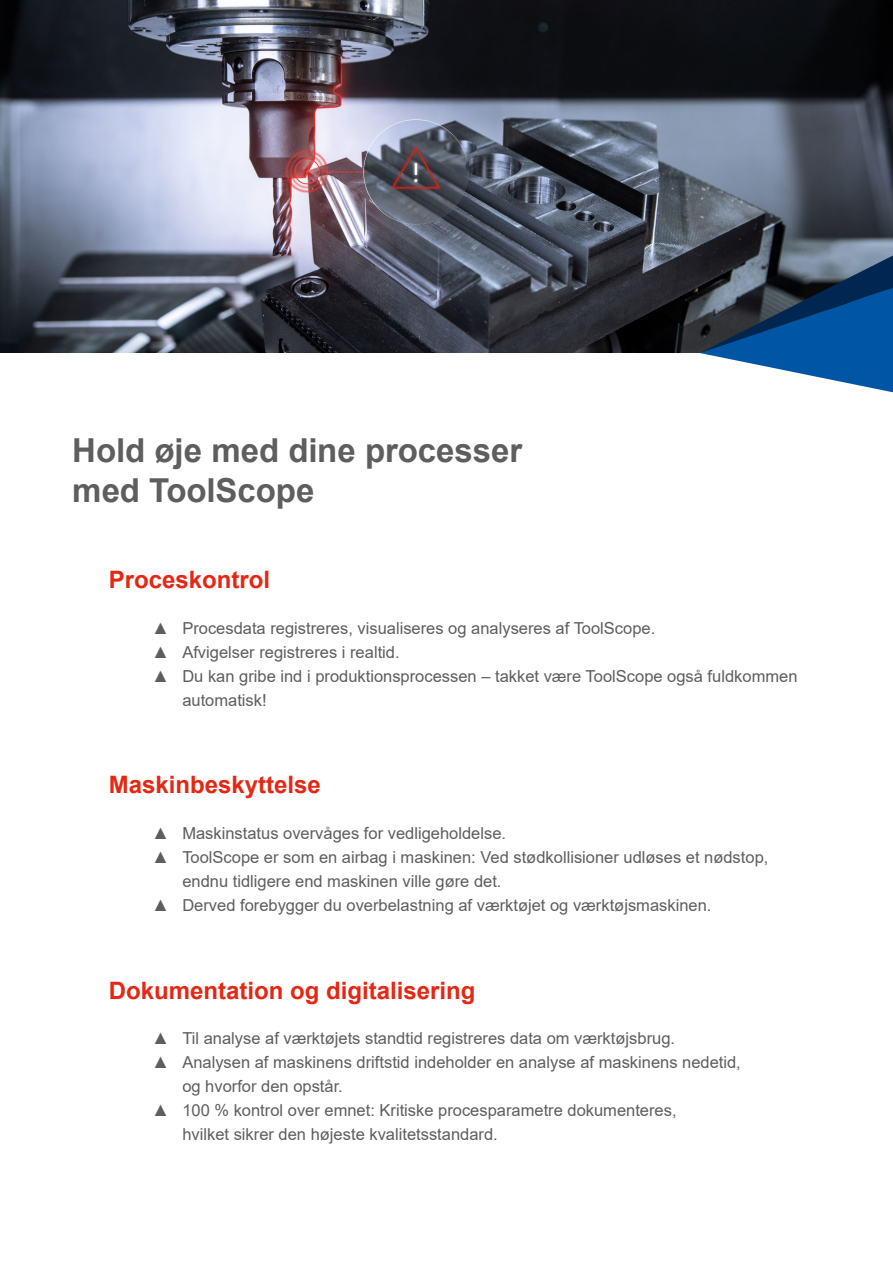
<style>
.page{position:relative;width:893px;height:1263px;background:#fff}
.page>*{position:absolute;margin:0;border:0;box-sizing:border-box;transform-origin:0 0}
.t1{font:700 33px/39.6px "Arial";color:#5f5e5e}
.t2{font:700 24px "Arial";color:#e52713}
.t3{font:16.5px/24px "Arial";color:#5f5e5e}
</style>
<div class="page">
<img style="left:0;top:0;width:893px;height:353px">
<svg style="left:700px;top:222px;width:193px;height:170px;background:#3f6081"></svg>
<h1 class="t1" style="left:72px;top:431px;width:451px">Hold øje med dine processer med ToolScope</h1>
<h2 class="t2" style="left:109px;top:563px;width:163px">Proceskontrol</h2>
<p class="t3" style="left:153px;top:616px;width:504px">▲ Procesdata registreres, visualiseres og analyseres af ToolScope.</p>
<p class="t3" style="left:153px;top:640px;width:249px">▲ Afvigelser registreres i realtid.</p>
<p class="t3" style="left:182px;top:664px;width:617px;text-indent:-30px">▲ Du kan gribe ind i produktionsprocessen – takket være ToolScope også fuldkommen automatisk!</p>
<h2 class="t2" style="left:109px;top:768px;width:214px">Maskinbeskyttelse</h2>
<p class="t3" style="left:153px;top:821px;width:355px">▲ Maskinstatus overvåges for vedligeholdelse.</p>
<p class="t3" style="left:182px;top:845px;width:588px;text-indent:-30px">▲ ToolScope er som en airbag i maskinen: Ved stødkollisioner udløses et nødstop, endnu tidligere end maskinen ville gøre det.</p>
<p class="t3" style="left:153px;top:893px;width:560px">▲ Derved forebygger du overbelastning af værktøjet og værktøjsmaskinen.</p>
<h2 class="t2" style="left:109px;top:973px;width:368px">Dokumentation og digitalisering</h2>
<p class="t3" style="left:153px;top:1026px;width:524px">▲ Til analyse af værktøjets standtid registreres data om værktøjsbrug.</p>
<p class="t3" style="left:182px;top:1050px;width:560px;text-indent:-30px">▲ Analysen af maskinens driftstid indeholder en analyse af maskinens nedetid, og hvorfor den opstår.</p>
<p class="t3" style="left:182px;top:1098px;width:496px;text-indent:-30px">▲ 100 % kontrol over emnet: Kritiske procesparametre dokumenteres, hvilket sikrer den højeste kvalitetsstandard.</p>
</div>
